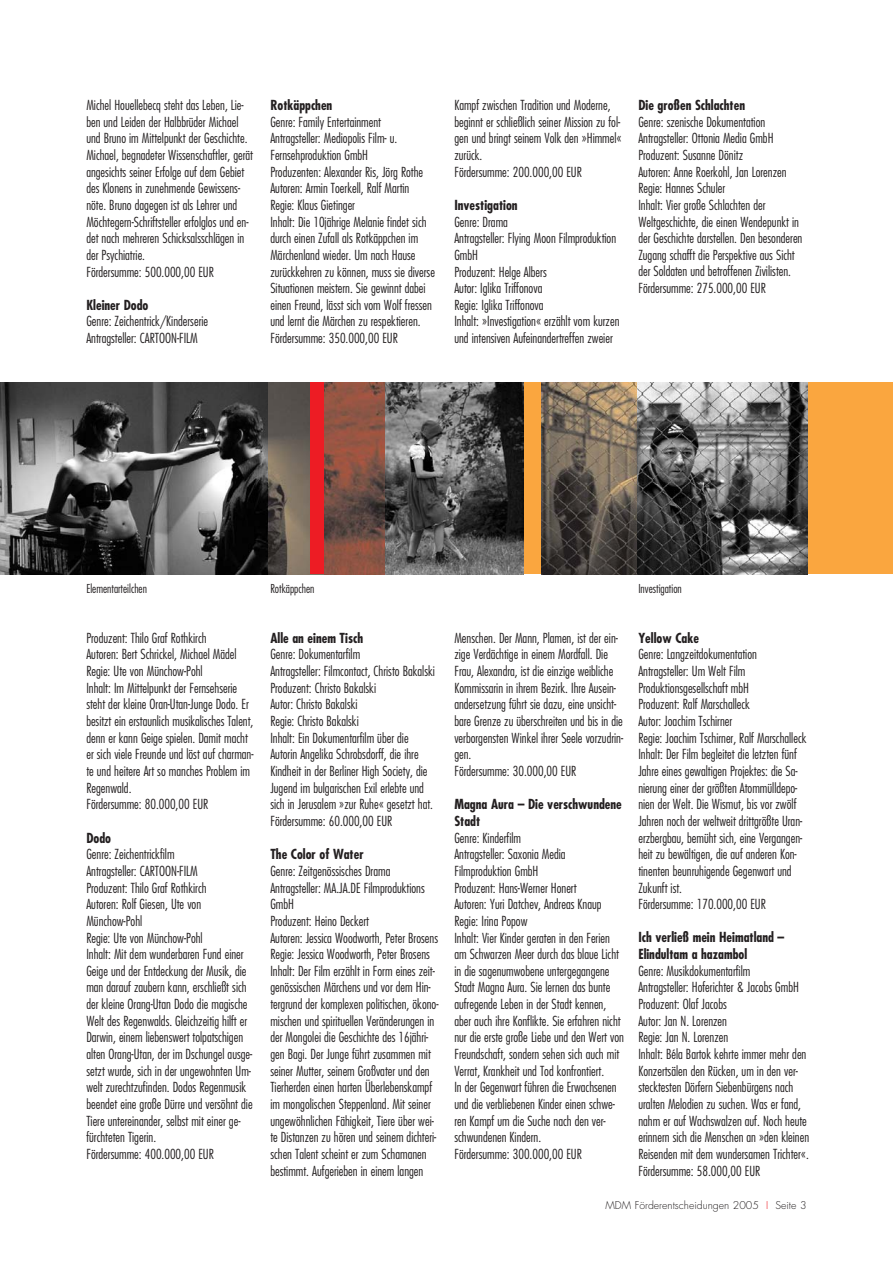
<style>
.page{position:relative;width:893px;height:1263px;background:#fff}
.page>*{position:absolute;margin:0;border:0;box-sizing:border-box;transform-origin:0 0}
.t1{font:300 condensed 13.5px/16.6px "Futura";color:#231f20}
.t2{font:700 condensed 13.5px/16.6px "Futura";color:#231f20}
.t3{font:300 condensed 12px "Futura";color:#231f20}
.t4{font:300 10.5px "Futura";color:#231f20}
.s1{color:#ed1c24}
</style>
<div class="page">
<div style="left:0;top:383px;width:892px;height:191px;background:#faa63f"></div>
<img style="left:0;top:383px;width:269px;height:191px">
<img style="left:269px;top:383px;width:41px;height:191px">
<img style="left:385px;top:383px;width:138px;height:191px">
<svg style="left:324px;top:383px;width:61px;height:191px;background:#7e5042"></svg>
<img style="left:637px;top:383px;width:170px;height:191px">
<img style="left:541px;top:383px;width:96px;height:191px">
<div style="left:310px;top:383px;width:14px;height:191px;background:#ed1c24"></div>
<p class="t1" style="left:86px;top:98px;width:168px">Michel Houellebecq steht das Leben, Lie&shy;ben und Leiden der Halbbrüder Michael und Bruno im Mittelpunkt der Geschichte.<br>Michael, begnadeter Wissenschaftler, gerät angesichts seiner Erfolge auf dem Gebiet des Klonens in zunehmende Gewissens&shy;nöte. Bruno dagegen ist als Lehrer und Möchtegern-Schriftsteller erfolglos und en&shy;det nach mehreren Schicksalsschlägen in der Psychiatrie.<br>Fördersumme: 500.000,00 EUR</p>
<p class="t2" style="left:86px;top:298px;width:64px">Kleiner Dodo</p>
<p class="t1" style="left:86px;top:314px;width:123px">Genre: Zeichentrick/Kinderserie<br>Antragsteller: CARTOON-FILM</p>
<p class="t2" style="left:270px;top:98px;width:63px">Rotkäppchen</p>
<p class="t1" style="left:270px;top:114px;width:166px">Genre: Family Entertainment<br>Antragsteller: Mediopolis Film- u.<br>Fernsehproduktion GmbH<br>Produzenten: Alexander Ris, Jörg Rothe Autoren: Armin Toerkell, Ralf Martin Regie: Klaus Gietinger<br>Inhalt: Die 10jährige Melanie findet sich durch einen Zufall als Rotkäppchen im Märchenland wieder. Um nach Hause zurückkehren zu können, muss sie diverse Situationen meistern. Sie gewinnt dabei einen Freund, lässt sich vom Wolf fressen und lernt die Märchen zu respektieren.<br>Fördersumme: 350.000,00 EUR</p>
<p class="t1" style="left:454px;top:98px;width:169px">Kampf zwischen Tradition und Moderne, beginnt er schließlich seiner Mission zu fol&shy;gen und bringt seinem Volk den »Himmel« zurück.<br>Fördersumme: 200.000,00 EUR</p>
<p class="t2" style="left:454px;top:198px;width:65px">Investigation</p>
<p class="t1" style="left:454px;top:214px;width:167px">Genre: Drama<br>Antragsteller: Flying Moon Filmproduktion<br>GmbH<br>Produzent: Helge Albers<br>Autor: Iglika Triffonova<br>Regie: Iglika Triffonova<br>Inhalt: »Investigation« erzählt vom kurzen und intensiven Aufeinandertreffen zweier</p>
<p class="t2" style="left:638px;top:98px;width:108px">Die großen Schlachten</p>
<p class="t1" style="left:638px;top:114px;width:165px">Genre: szenische Dokumentation Antragsteller: Ottonia Media GmbH Produzent: Susanne Dönitz<br>Autoren: Anne Roerkohl, Jan Lorenzen Regie: Hannes Schuler<br>Inhalt: Vier große Schlachten der Weltgeschichte, die einen Wendepunkt in der Geschichte darstellen. Den besonderen Zugang schafft die Perspektive aus Sicht der Soldaten und betroffenen Zivilisten.<br>Fördersumme: 275.000,00 EUR</p>
<p class="t3" style="left:86px;top:583px;width:62px">Elementarteilchen</p>
<p class="t3" style="left:270px;top:583px;width:46px">Rotkäppchen</p>
<p class="t3" style="left:638px;top:583px;width:45px">Investigation</p>
<p class="t1" style="left:86px;top:630px;width:169px">Produzent: Thilo Graf Rothkirch<br>Autoren: Bert Schrickel, Michael Mädel Regie: Ute von Münchow-Pohl<br>Inhalt: Im Mittelpunkt der Fernsehserie steht der kleine Oran-Utan-Junge Dodo. Er besitzt ein erstaunlich musikalisches Talent, denn er kann Geige spielen. Damit macht er sich viele Freunde und löst auf charman&shy;te und heitere Art so manches Problem im Regenwald.<br>Fördersumme: 80.000,00 EUR</p>
<p class="t2" style="left:86px;top:831px;width:26px">Dodo</p>
<p class="t1" style="left:86px;top:847px;width:168px">Genre: Zeichentrickfilm<br>Antragsteller: CARTOON-FILM<br>Produzent: Thilo Graf Rothkirch<br>Autoren: Rolf Giesen, Ute von Münchow-Pohl<br>Regie: Ute von Münchow-Pohl<br>Inhalt: Mit dem wunderbaren Fund einer Geige und der Entdeckung der Musik, die man darauf zaubern kann, erschließt sich der kleine Orang-Utan Dodo die magische Welt des Regenwalds. Gleichzeitig hilft er Darwin, einem liebenswert tolpatschigen alten Orang-Utan, der im Dschungel ausge&shy;setzt wurde, sich in der ungewohnten Um&shy;welt zurechtzufinden. Dodos Regenmusik beendet eine große Dürre und versöhnt die Tiere untereinander, selbst mit einer ge&shy;fürchteten Tigerin.<br>Fördersumme: 400.000,00 EUR</p>
<p class="t2" style="left:270px;top:631px;width:94px">Alle an einem Tisch</p>
<p class="t1" style="left:270px;top:647px;width:166px">Genre: Dokumentarfilm<br>Antragsteller: Filmcontact, Christo Bakalski Produzent: Christo Bakalski<br>Autor: Christo Bakalski<br>Regie: Christo Bakalski<br>Inhalt: Ein Dokumentarfilm über die Autorin Angelika Schrobsdorff, die ihre Kindheit in der Berliner High Society, die Jugend im bulgarischen Exil erlebte und sich in Jerusalem »zur Ruhe« gesetzt hat.<br>Fördersumme: 60.000,00 EUR</p>
<p class="t2" style="left:270px;top:847px;width:95px">The Color of Water</p>
<p class="t1" style="left:270px;top:864px;width:170px">Genre: Zeitgenössisches Drama Antragsteller: MA.JA.DE Filmproduktions GmbH<br>Produzent: Heino Deckert<br>Autoren: Jessica Woodworth, Peter Brosens Regie: Jessica Woodworth, Peter Brosens Inhalt: Der Film erzählt in Form eines zeit&shy;genössischen Märchens und vor dem Hin&shy;tergrund der komplexen politischen, ökono&shy;mischen und spirituellen Veränderungen in der Mongolei die Geschichte des 16jähri&shy;gen Bagi. Der Junge führt zusammen mit seiner Mutter, seinem Großvater und den Tierherden einen harten Überlebenskampf im mongolischen Steppenland. Mit seiner ungewöhnlichen Fähigkeit, Tiere über wei&shy;te Distanzen zu hören und seinem dichteri&shy;schen Talent scheint er zum Schamanen bestimmt. Aufgerieben in einem langen</p>
<p class="t2" style="left:638px;top:631px;width:62px">Yellow Cake</p>
<p class="t1" style="left:638px;top:647px;width:170px">Genre: Langzeitdokumentation Antragsteller: Um Welt Film Produktionsgesellschaft mbH<br>Produzent: Ralf Marschalleck<br>Autor: Joachim Tschirner<br>Regie: Joachim Tschirner, Ralf Marschalleck Inhalt: Der Film begleitet die letzten fünf Jahre eines gewaltigen Projektes: die Sa&shy;nierung einer der größten Atommülldepo&shy;nien der Welt. Die Wismut, bis vor zwölf Jahren noch der weltweit drittgrößte Uran&shy;erzbergbau, bemüht sich, eine Vergangen&shy;heit zu bewältigen, die auf anderen Kon&shy;tinenten beunruhigende Gegenwart und Zukunft ist.<br>Fördersumme: 170.000,00 EUR</p>
<p class="t2" style="left:638px;top:930px;width:147px">Ich verließ mein Heimatland –<br>Elindultam a hazambol</p>
<p class="t1" style="left:638px;top:963px;width:172px">Genre: Musikdokumentarfilm<br>Antragsteller: Hoferichter &amp; Jacobs GmbH Produzent: Olaf Jacobs<br>Autor: Jan N. Lorenzen<br>Regie: Jan N. Lorenzen<br>Inhalt: Béla Bartok kehrte immer mehr den Konzertsälen den Rücken, um in den ver&shy;stecktesten Dörfern Siebenbürgens nach uralten Melodien zu suchen. Was er fand, nahm er auf Wachswalzen auf. Noch heute erinnern sich die Menschen an »den kleinen Reisenden mit dem wundersamen Trichter«.<br>Fördersumme: 58.000,00 EUR</p>
<p class="t4" style="left:605px;top:1201px;width:203px">MDM Förderentscheidungen 2005 <span class="s1">I</span> Seite 3</p>
<p class="t1" style="left:454px;top:630px;width:170px">Menschen. Der Mann, Plamen, ist der ein&shy;zige Verdächtige in einem Mordfall. Die Frau, Alexandra, ist die einzige weibliche Kommissarin in ihrem Bezirk. Ihre Ausein&shy;andersetzung führt sie dazu, eine unsicht&shy;bare Grenze zu überschreiten und bis in die verborgensten Winkel ihrer Seele vorzudrin&shy;gen.<br>Fördersumme: 30.000,00 EUR</p>
<p class="t2" style="left:454px;top:797px;width:169px">Magna Aura – Die verschwundene<br>Stadt</p>
<p class="t1" style="left:454px;top:830px;width:171px">Genre: Kinderfilm<br>Antragsteller: Saxonia Media Filmproduktion GmbH<br>Produzent: Hans-Werner Honert<br>Autoren: Yuri Datchev, Andreas Knaup Regie: Irina Popow<br>Inhalt: Vier Kinder geraten in den Ferien am Schwarzen Meer durch das blaue Licht in die sagenumwobene untergegangene Stadt Magna Aura. Sie lernen das bunte aufregende Leben in der Stadt kennen, aber auch ihre Konflikte. Sie erfahren nicht nur die erste große Liebe und den Wert von Freundschaft, sondern sehen sich auch mit Verrat, Krankheit und Tod konfrontiert.<br>In der Gegenwart führen die Erwachsenen und die verbliebenen Kinder einen schwe&shy;ren Kampf um die Suche nach den ver&shy;schwundenen Kindern.<br>Fördersumme: 300.000,00 EUR</p>
</div>
